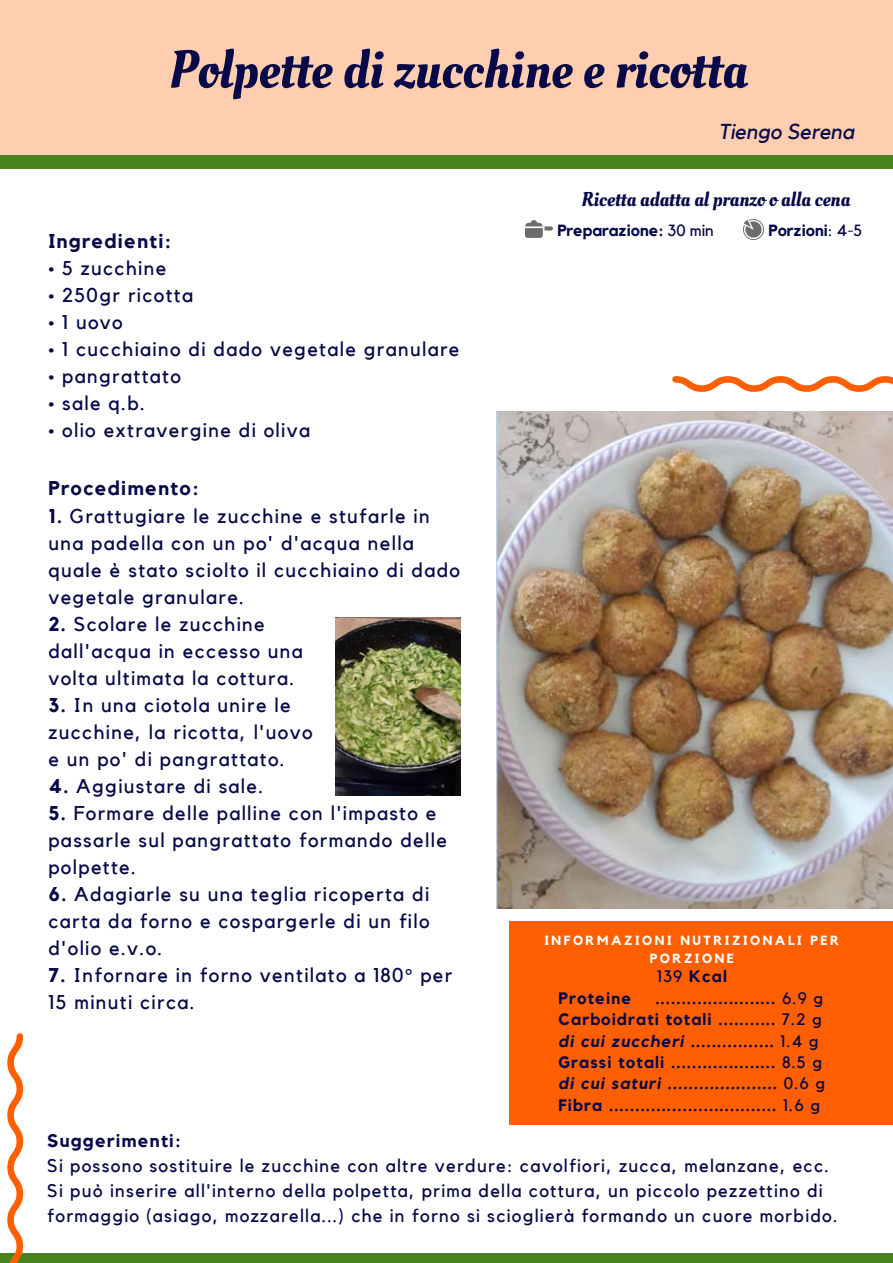
<style>
.page{position:relative;width:893px;height:1263px;background:#fff}
.page>*{position:absolute;margin:0;border:0;box-sizing:border-box;transform-origin:0 0}
.t1{font:52.95px "Oleo Script";color:#070948}
.t2{font:italic 21.45px "Kollektif";color:#070948}
.t3{font:19.8px/27px "Kollektif";letter-spacing:.07em;color:#070948}
.t4{font:19.8px "Oleo Script";color:#070948}
.t5{font:700 19.8px "Kollektif";letter-spacing:.07em;color:#070948}
.t6{font:18.15px/24.8px "Kollektif";letter-spacing:.07em;color:#070948}
.t7{font:700 18.15px "Kollektif";letter-spacing:.07em;color:#070948}
.t8{font:700 16.5px/21.5px "Kollektif";letter-spacing:.07em;color:#070948}
.t9{font:700 16.2px "Kollektif";color:#070948}
.t10{font:700 13.2px/18px "Kollektif";letter-spacing:.19em;color:#fff;text-align:center}
.s1{font-weight:700}
.s2{font-weight:400}
.s3{font-style:italic}
</style>
<div class="page">
<div style="left:0;top:0;width:893px;height:157px;background:#ffcdb0"></div>
<div style="left:509px;top:921px;width:384px;height:204px;background:#ff5f00"></div>
<div style="left:0;top:156px;width:893px;height:13px;background:#48841d"></div>
<div style="left:0;top:1253px;width:893px;height:10px;background:#48841d"></div>
<svg style="left:672px;top:376px;width:221px;height:16px"></svg>
<svg style="left:7px;top:1033px;width:16px;height:230px"></svg>
<img style="left:526px;top:220px;width:27px;height:18px">
<img style="left:743px;top:220px;width:20px;height:20px">
<img style="left:497px;top:411px;width:396px;height:498px">
<img style="left:336px;top:617px;width:125px;height:178px">
<h1 class="t1" style="left:169px;top:34px;width:581px">Polpette di zucchine e ricotta</h1>
<p class="t2" style="left:719px;top:121px;width:137px">Tiengo Serena</p>
<p class="t5" style="left:48px;top:232px;width:124px">Ingredienti:</p>
<p class="t3" style="left:48px;top:255px;width:119px">• 5 zucchine</p>
<p class="t3" style="left:48px;top:282px;width:146px">• 250gr ricotta</p>
<p class="t3" style="left:48px;top:309px;width:76px">• 1 uovo</p>
<p class="t3" style="left:48px;top:336px;width:413px">• 1 cucchiaino di dado vegetale granulare</p>
<p class="t3" style="left:48px;top:363px;width:134px">• pangrattato</p>
<p class="t3" style="left:48px;top:390px;width:98px">• sale q.b.</p>
<p class="t3" style="left:48px;top:417px;width:263px">• olio extravergine di oliva</p>
<p class="t5" style="left:48px;top:479px;width:152px">Procedimento:</p>
<p class="t3" style="left:48px;top:503px;width:413px"><span class="s1">1.</span> Grattugiare le zucchine e stufarle in una padella con un po' d'acqua nella quale è stato sciolto il cucchiaino di dado vegetale granulare.</p>
<p class="t3" style="left:48px;top:611px;width:256px"><span class="s1">2.</span> Scolare le zucchine dall'acqua in eccesso una volta ultimata la cottura.</p>
<p class="t3" style="left:48px;top:692px;width:266px"><span class="s1">3.</span> In una ciotola unire le zucchine, la ricotta, l'uovo e un po' di pangrattato.</p>
<p class="t3" style="left:48px;top:773px;width:216px"><span class="s1">4.</span> Aggiustare di sale.</p>
<p class="t3" style="left:48px;top:800px;width:400px"><span class="s1">5.</span> Formare delle palline con l'impasto e passarle sul pangrattato formando delle polpette.</p>
<p class="t3" style="left:48px;top:881px;width:383px;text-align:justify"><span class="s1">6.</span> Adagiarle su una teglia ricoperta di carta da forno e cospargerle di un filo d'olio e.v.o.</p>
<p class="t3" style="left:48px;top:962px;width:405px"><span class="s1">7.</span> Infornare in forno ventilato a 180° per<br>15 minuti circa.</p>
<p class="t4" style="left:581px;top:186px;width:270px">Ricetta adatta al pranzo o alla cena</p>
<p class="t9" style="left:557px;top:223px;width:158px">Preparazione: <span class="s2">30 min</span></p>
<p class="t9" style="left:768px;top:223px;width:95px">Porzioni<span class="s2">: 4-5</span></p>
<p class="t10" style="left:544px;top:932px;width:296px">INFORMAZIONI NUTRIZIONALI PER<br>PORZIONE</p>
<p class="t8" style="left:657px;top:966px;width:71px"><span class="s2">139</span> Kcal</p>
<p class="t8" style="left:558px;top:988px;width:268px;text-indent:97px">....................... <span class="s2">6.9 g </span>Carboidrati totali ........... <span class="s2">7.2 g </span><span class="s3">di cui zuccheri ................</span> <span class="s2">1.4 g </span>Grassi totali .................... <span class="s2">8.5 g </span><span class="s3">di cui saturi .....................</span> <span class="s2">0.6 g </span>Fibra ................................ <span class="s2">1.6 g</span></p>
<p class="t8" style="left:558px;top:988px;width:74px">Proteine</p>
<p class="t7" style="left:47px;top:1133px;width:135px">Suggerimenti:</p>
<p class="t6" style="left:47px;top:1154px;width:792px">Si possono sostituire le zucchine con altre verdure: cavolfiori, zucca, melanzane, ecc.<br>Si può inserire all'interno della polpetta, prima della cottura, un piccolo pezzettino di formaggio (asiago, mozzarella...) che in forno si scioglierà formando un cuore morbido.</p>
</div>
